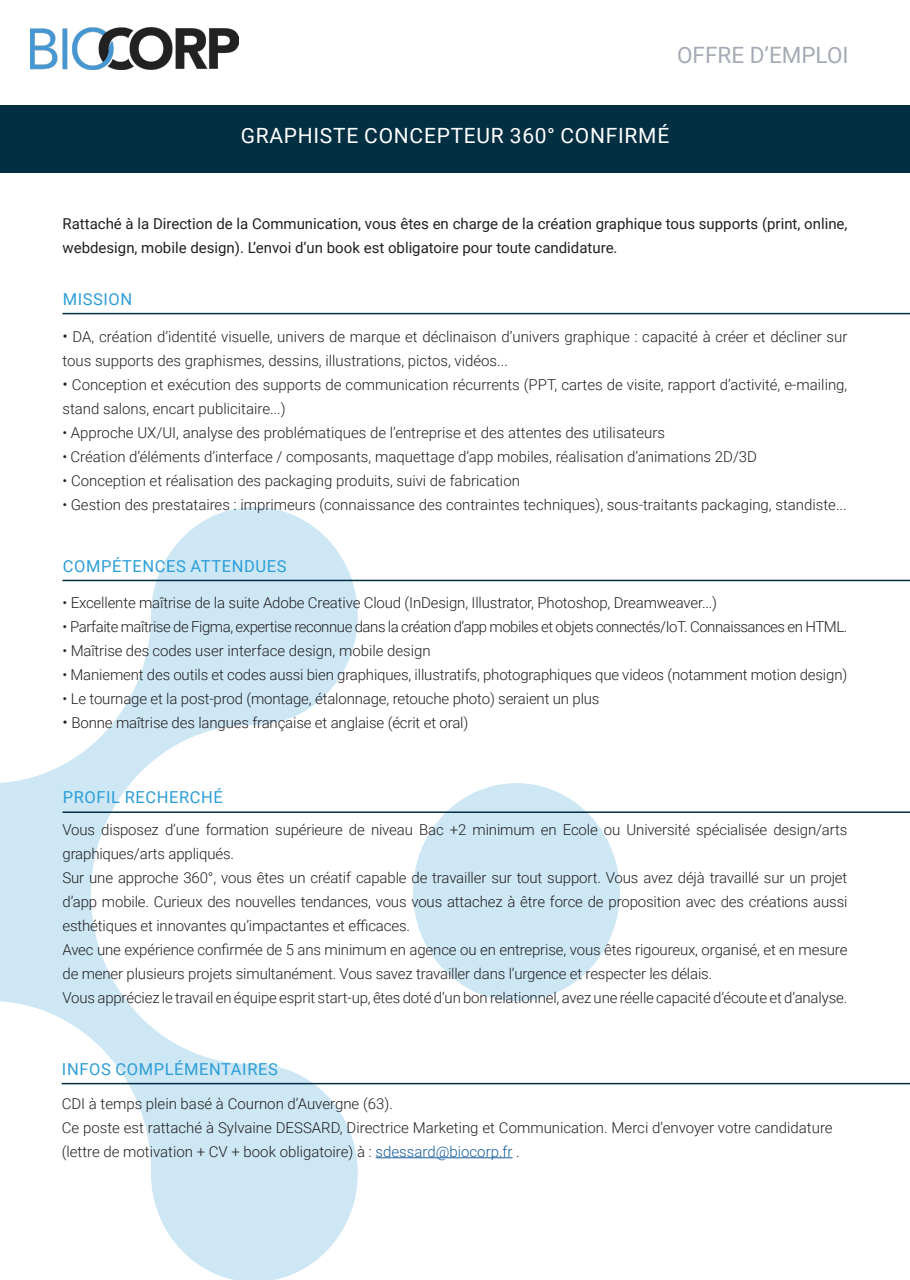
<style>
.page{position:relative;width:910px;height:1280px;background:#fff}
.page>*{position:absolute;margin:0;border:0;box-sizing:border-box;transform-origin:0 0}
.t1{font:22.5px "Roboto";color:#a5aab4}
.t2{font:21px "Roboto";letter-spacing:.035em;color:#fff}
.t3{font:16.5px "Roboto";letter-spacing:.035em;color:#2d9ed8}
.t4{font:300 15px/24px "Roboto";letter-spacing:-.01em;color:#231f20}
.t5{font:15px/24px "Roboto";color:#231f20}
.t6{font:300 15px "Roboto";letter-spacing:-.03em;color:#231f20}
.s1{font-size:16.5px}
.s2{color:#175d9e}
</style>
<div class="page">
<img style="left:0;top:508px;width:619px;height:772px">
<div style="left:0;top:105px;width:910px;height:68px;background:#032f42"></div>
<img style="left:31px;top:28px;width:207px;height:41px">
<hr style="left:63px;top:313px;width:847px;height:1px;background:#032f42">
<hr style="left:62px;top:1083px;width:848px;height:1px;background:#032f42">
<hr style="left:376px;top:1157px;width:137px;height:1px;background:#175d9e">
<hr style="left:63px;top:811px;width:847px;height:2px;background:#032f42">
<hr style="left:63px;top:580px;width:847px;height:1px;background:#032f42">
<p class="t1" style="left:677px;top:40px;width:173px">OFFRE D’EMPLOI</p>
<p class="t2" style="left:241px;top:121px;width:430px">GRAPHISTE CONCEPTEUR 360° CONFIRMÉ</p>
<p class="t5" style="left:63px;top:211px;width:786px">Rattaché à la Direction de la Communication, vous êtes en charge de la création graphique tous supports (print, online, webdesign, mobile design). L’envoi d’un book est obligatoire pour toute candidature.</p>
<p class="t3" style="left:63px;top:287px;width:71px">MISSION</p>
<p class="t4" style="left:63px;top:324px;width:786px"><span class="s1">•</span> DA, création d’identité visuelle, univers de marque et déclinaison d’univers graphique : capacité à créer et décliner sur tous supports des graphismes, dessins, illustrations, pictos, vidéos...</p>
<p class="t4" style="left:63px;top:372px;width:786px"><span class="s1">•</span> Conception et exécution des supports de communication récurrents (PPT, cartes de visite, rapport d’activité, e-mailing, stand salons, encart publicitaire...)</p>
<p class="t4" style="left:63px;top:420px;width:604px">• Approche UX/UI, analyse des problématiques de l’entreprise et des attentes des utilisateurs</p>
<p class="t4" style="left:63px;top:444px;width:696px">• Création d’éléments d’interface / composants, maquettage d’app mobiles, réalisation d’animations 2D/3D</p>
<p class="t4" style="left:63px;top:468px;width:459px">• Conception et réalisation des packaging produits, suivi de fabrication</p>
<p class="t4" style="left:63px;top:492px;width:786px">• Gestion des prestataires : imprimeurs (connaissance des contraintes techniques), sous-traitants packaging, standiste...</p>
<p class="t3" style="left:63px;top:554px;width:225px">COMPÉTENCES ATTENDUES</p>
<p class="t4" style="left:63px;top:590px;width:656px">• Excellente maîtrise de la suite Adobe Creative Cloud (InDesign, Illustrator, Photoshop, Dreamweaver...)</p>
<p class="t6" style="left:63px;top:616px;width:786px">• Parfaite maîtrise de Figma, expertise reconnue dans la création d’app mobiles et objets connectés/IoT. Connaissances en HTML.</p>
<p class="t4" style="left:63px;top:638px;width:370px">• Maîtrise des codes user interface design, mobile design</p>
<p class="t4" style="left:63px;top:662px;width:786px">• Maniement des outils et codes aussi bien graphiques, illustratifs, photographiques que videos (notamment motion design)</p>
<p class="t4" style="left:63px;top:686px;width:539px">• Le tournage et la post-prod (montage, étalonnage, retouche photo) seraient un plus</p>
<p class="t4" style="left:63px;top:710px;width:407px"><span class="s1">•</span> Bonne maîtrise des langues française et anglaise (écrit et oral)</p>
<p class="t3" style="left:63px;top:786px;width:162px">PROFIL RECHERCHÉ</p>
<p class="t4" style="left:63px;top:817px;width:786px">Vous disposez d’une formation supérieure de niveau Bac +2 minimum en Ecole ou Université spécialisée design/arts graphiques/arts appliqués.</p>
<p class="t4" style="left:63px;top:865px;width:786px;text-align:justify">Sur une approche 360°, vous êtes un créatif capable de travailler sur tout support. Vous avez déjà travaillé sur un projet d’app mobile. Curieux des nouvelles tendances, vous vous attachez à être force de proposition avec des créations aussi esthétiques et innovantes qu’impactantes et efficaces.</p>
<p class="t4" style="left:63px;top:937px;width:786px">Avec une expérience confirmée de 5 ans minimum en agence ou en entreprise, vous êtes rigoureux, organisé, et en mesure de mener plusieurs projets simultanément. Vous savez travailler dans l’urgence et respecter les délais.</p>
<p class="t4" style="left:63px;top:985px;width:786px">Vous appréciez le travail en équipe esprit start-up, êtes doté d’un bon relationnel, avez une réelle capacité d’écoute et d’analyse.</p>
<p class="t3" style="left:62px;top:1057px;width:217px">INFOS COMPLÉMENTAIRES</p>
<p class="t4" style="left:62px;top:1091px;width:333px">CDI à temps plein basé à Cournon d’Auvergne (63).</p>
<p class="t4" style="left:62px;top:1115px;width:772px">Ce poste est rattaché à Sylvaine DESSARD, Directrice Marketing et Communication. Merci d‘envoyer votre candidature (lettre de motivation + CV + book obligatoire) à : <span class="s2">sdessard@biocorp.fr</span> .</p>
</div>
